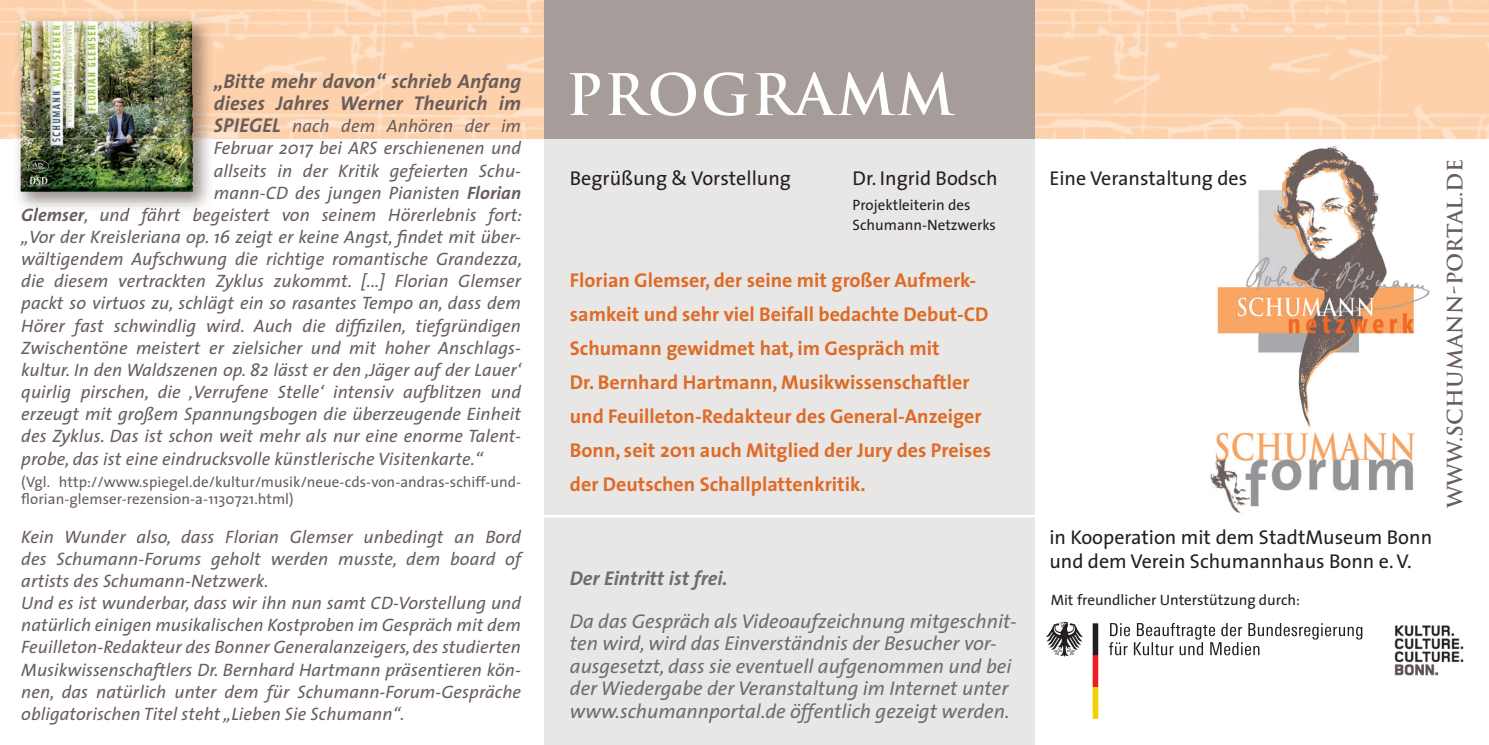
<style>
.page{position:relative;width:1489px;height:745px;background:#fff}
.page>*{position:absolute;margin:0;border:0;box-sizing:border-box;transform-origin:0 0}
.t1{font:700 55.5px "Trajan";letter-spacing:.03em;color:#fff}
.t2{font:700 20.5px "Trajan";letter-spacing:.01em;color:#695e5b}
.t3{font:700 20px/34px "The Sans";color:#de6b27}
.t4{font:italic 20px/22.5px "The Sans";color:#6c6d70}
.t5{font:20px/24px "The Sans";color:#231f20}
.t6{font:italic 700 20px/22px "The Sans";letter-spacing:.005em;color:#695e5b}
.t7{font:italic 700 20px "The Sans";color:#6c6d70}
.t8{font:italic 18px/22px "The Sans";letter-spacing:.005em;color:#695e5b}
.t9{font:15px/17.5px "The Sans";letter-spacing:.005em;color:#695e5b}
.t10{font:15px/20px "The Sans";color:#231f20}
.s1{font-weight:700;font-size:20px}
.s2{font-weight:700}
</style>
<div class="page">
<img style="left:0;top:0;width:544px;height:138px">
<img style="left:1035px;top:0;width:453px;height:138px">
<div style="left:544px;top:124px;width:491px;height:620px;background:#e8e7e5"></div>
<div style="left:544px;top:0;width:491px;height:138px;background:#a69d9b"></div>
<hr style="left:468px;top:514px;width:567px;height:3px;background:#fff">
<img style="left:1217px;top:146px;width:213px;height:280px">
<img style="left:1210px;top:432px;width:138px;height:81px">
<img style="left:1348px;top:432px;width:67px;height:59px">
<svg style="left:1046px;top:621px;width:36px;height:35px"></svg>
<svg style="left:1092px;top:623px;width:6px;height:95px"></svg>
<svg style="left:1108px;top:623px;width:254px;height:32px"></svg>
<img style="left:1394px;top:625px;width:70px;height:51px">
<img style="left:13px;top:14px;width:200px;height:193px">
<img style="left:192px;top:95px;width:21px;height:15px">
<img style="left:192px;top:118px;width:21px;height:14px">
<img style="left:192px;top:141px;width:21px;height:17px">
<img style="left:192px;top:163px;width:21px;height:18px">
<img style="left:21px;top:185px;width:192px;height:18px">
<img style="left:23px;top:207px;width:61px;height:5px">
<img style="left:84px;top:207px;width:125px;height:5px">
<img style="left:21px;top:21px;width:171px;height:170px">
<img style="left:21px;top:95px;width:171px;height:15px">
<img style="left:21px;top:118px;width:171px;height:14px">
<img style="left:21px;top:141px;width:171px;height:17px">
<img style="left:21px;top:163px;width:171px;height:18px">
<img style="left:21px;top:185px;width:171px;height:5px">
<p class="t6" style="left:214px;top:70px;width:309px">„Bitte mehr davon“ schrieb Anfang dieses Jahres Werner Theurich im</p>
<p class="t8" style="left:214px;top:115px;width:309px"><span class="s1">SPIEGEL</span> nach dem Anhören der im</p>
<p class="t8" style="left:214px;top:137px;width:309px">Februar 2017 bei ARS erschienenen und</p>
<p class="t8" style="left:214px;top:159px;width:309px">allseits in der Kritik gefeierten Schu-</p>
<p class="t8" style="left:214px;top:181px;width:309px">mann-CD des jungen Pianisten <span class="s2">Florian</span></p>
<p class="t8" style="left:21px;top:203px;width:502px"><span class="s2">Glemser</span>, und fährt begeistert von seinem Hörerlebnis fort:</p>
<p class="t8" style="left:21px;top:225px;width:501px">„Vor der Kreisleriana op. 16 zeigt er keine Angst, findet mit über-</p>
<p class="t8" style="left:21px;top:247px;width:502px">wältigendem Aufschwung die richtige romantische Grandezza,</p>
<p class="t8" style="left:21px;top:269px;width:501px">die diesem vertrackten Zyklus zukommt. [...] Florian Glemser</p>
<p class="t8" style="left:21px;top:292px;width:501px">packt so virtuos zu, schlägt ein so rasantes Tempo an, dass dem</p>
<p class="t8" style="left:21px;top:314px;width:501px">Hörer fast schwindlig wird. Auch die diffizilen, tiefgründigen</p>
<p class="t8" style="left:21px;top:336px;width:501px">Zwischentöne meistert er zielsicher und mit hoher Anschlags-</p>
<p class="t8" style="left:21px;top:358px;width:501px">kultur. In den Waldszenen op. 82 lässt er den ‚Jäger auf der Lauer‘</p>
<p class="t8" style="left:21px;top:380px;width:501px">quirlig pirschen, die ‚Verrufene Stelle‘ intensiv aufblitzen und</p>
<p class="t8" style="left:21px;top:402px;width:501px">erzeugt mit großem Spannungsbogen die überzeugende Einheit</p>
<p class="t8" style="left:21px;top:424px;width:501px">des Zyklus. Das ist schon weit mehr als nur eine enorme Talent-</p>
<p class="t8" style="left:21px;top:446px;width:463px">probe, das ist eine eindrucksvolle künstlerische Visitenkarte.“</p>
<p class="t9" style="left:21px;top:472px;width:501px">(Vgl. http://www.spiegel.de/kultur/musik/neue-cds-von-andras-schiff-und&shy;florian-glemser-rezension-a-1130721.html)</p>
<p class="t8" style="left:21px;top:524px;width:501px">Kein Wunder also, dass Florian Glemser unbedingt an Bord des Schumann-Forums geholt werden musste, dem board of artists des Schumann-Netzwerk.<br>Und es ist wunderbar, dass wir ihn nun samt CD-Vorstellung und natürlich einigen musikalischen Kostproben im Gespräch mit dem Feuilleton-Redakteur des Bonner Generalanzeigers, des studierten Musikwissenschaftlers Dr. Bernhard Hartmann präsentieren kön&shy;nen, das natürlich unter dem für Schumann-Forum-Gespräche obligatorischen Titel steht „Lieben Sie Schumann“.</p>
<h1 class="t1" style="left:566px;top:60px;width:390px">PROGRAMM</h1>
<p class="t5" style="left:570px;top:165px;width:222px">Begrüßung &amp; Vorstellung</p>
<p class="t5" style="left:852px;top:165px;width:147px">Dr. Ingrid Bodsch</p>
<p class="t10" style="left:852px;top:194px;width:145px">Projektleiterin des<br>Schumann-Netzwerks</p>
<p class="t3" style="left:570px;top:262px;width:422px">Florian Glemser, der seine mit großer Aufmerk&shy;samkeit und sehr viel Beifall bedachte Debut-CD Schumann gewidmet hat, im Gespräch mit<br>Dr. Bernhard Hartmann, Musikwissenschaftler und Feuilleton-Redakteur des General-Anzeiger Bonn, seit 2011 auch Mitglied der Jury des Preises der Deutschen Schallplattenkritik.</p>
<p class="t7" style="left:570px;top:561px;width:159px">Der Eintritt ist frei.</p>
<p class="t4" style="left:570px;top:608px;width:448px">Da das Gespräch als Videoaufzeichnung mitgeschnit&shy;ten wird, wird das Einverständnis der Besucher vor&shy;ausgesetzt, dass sie eventuell aufgenommen und bei der Wiedergabe der Veranstaltung im Internet unter www.schumannportal.de öffentlich gezeigt werden.</p>
<p class="t5" style="left:1049px;top:165px;width:199px">Eine Veranstaltung des</p>
<p class="t5" style="left:1049px;top:524px;width:384px">in Kooperation mit dem StadtMuseum Bonn und dem Verein Schumannhaus Bonn e. V.</p>
<p class="t10" style="left:1050px;top:589px;width:251px">Mit freundlicher Unterstützung durch:</p>
<p class="t2" style="left:1442px;top:508px;width:350px;rotate:-90deg">www.schumann-portal.de</p>
</div>
